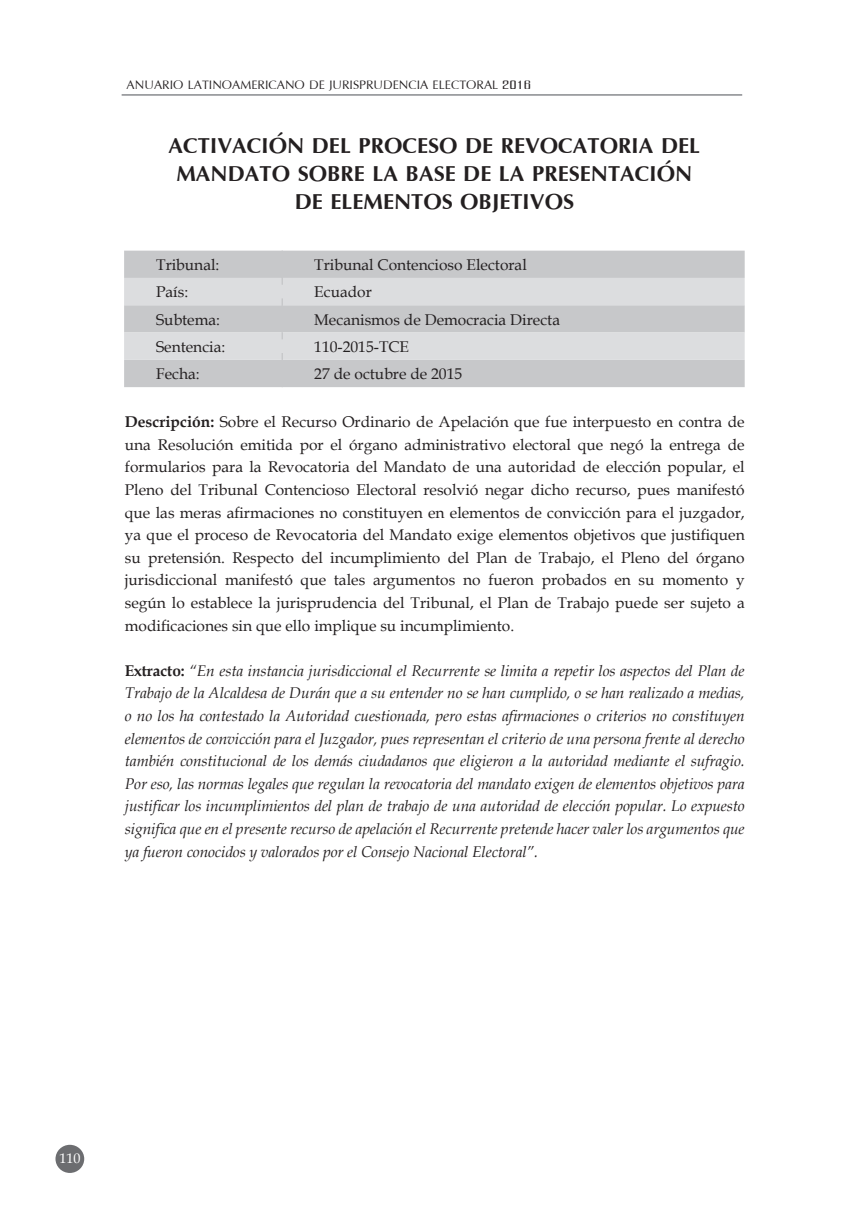
<style>
.page{position:relative;width:844px;height:1216px;background:#fff}
.page>*{position:absolute;margin:0;border:0;box-sizing:border-box;transform-origin:0 0}
.t1{font:33.95px/28.2px "Iris UPC Bold";color:#231f20;text-align:center}
.t2{font:19.25px "Iris UPC";color:#231f20}
.t3{font:15.58px/22.6px "Book Antiqua";color:#231f20;text-align:justify}
.t4{font:italic 15.58px/22.6px "Book Antiqua";letter-spacing:-.01em;color:#231f20;text-align:justify}
.t5{font:14px "Book Antiqua";color:#fff}
.s1{font-weight:700}
.s2{font-weight:700;font-style:normal}
</style>
<div class="page">
<div style="left:55px;top:1144px;width:29px;height:28px;background:#6c6d70;border-radius:50%"></div>
<hr style="left:122px;top:94px;width:620px;height:2px;background:#999b9e">
<div style="left:124px;top:250px;width:620px;height:137px;background:#c7c8ca"></div>
<svg style="left:124px;top:278px;width:620px;height:82px;background:#d5d6d8"></svg>
<svg style="left:281px;top:250px;width:2px;height:7px"></svg>
<svg style="left:281px;top:271px;width:2px;height:14px"></svg>
<svg style="left:281px;top:298px;width:2px;height:14px"></svg>
<svg style="left:281px;top:326px;width:2px;height:13px"></svg>
<svg style="left:281px;top:380px;width:2px;height:7px"></svg>
<svg style="left:281px;top:353px;width:2px;height:13px"></svg>
<p class="t2" style="left:126px;top:71px;width:406px">ANUARIO LATINOAMERICANO DE JURISPRUDENCIA ELECTORAL 2016</p>
<h1 class="t1" style="left:168px;top:129px;width:533px">ACTIVACIÓN DEL PROCESO DE REVOCATORIA DEL<br>MANDATO SOBRE LA BASE DE LA PRESENTACIÓN<br>DE ELEMENTOS OBJETIVOS</h1>
<p class="t3" style="left:156px;top:253px;width:65px">Tribunal:</p>
<p class="t3" style="left:314px;top:253px;width:214px">Tribunal Contencioso Electoral</p>
<p class="t3" style="left:156px;top:280px;width:34px">País:</p>
<p class="t3" style="left:314px;top:280px;width:59px">Ecuador</p>
<p class="t3" style="left:156px;top:307px;width:65px">Subtema:</p>
<p class="t3" style="left:314px;top:307px;width:247px">Mecanismos de Democracia Directa</p>
<p class="t3" style="left:156px;top:335px;width:71px">Sentencia:</p>
<p class="t3" style="left:314px;top:335px;width:96px">110-2015-TCE</p>
<p class="t3" style="left:156px;top:362px;width:45px">Fecha:</p>
<p class="t3" style="left:314px;top:362px;width:149px">27 de octubre de 2015</p>
<p class="t3" style="left:125px;top:410px;width:621px"><span class="s1">Descripción:</span> Sobre el Recurso Ordinario de Apelación que fue interpuesto en contra de una Resolución emitida por el órgano administrativo electoral que negó la entrega de formularios para la Revocatoria del Mandato de una autoridad de elección popular, el Pleno del Tribunal Contencioso Electoral resolvió negar dicho recurso, pues manifestó que las meras afirmaciones no constituyen en elementos de convicción para el juzgador, ya que el proceso de Revocatoria del Mandato exige elementos objetivos que justifiquen su pretensión. Respecto del incumplimiento del Plan de Trabajo, el Pleno del órgano jurisdiccional manifestó que tales argumentos no fueron probados en su momento y según lo establece la jurisprudencia del Tribunal, el Plan de Trabajo puede ser sujeto a modificaciones sin que ello implique su incumplimiento.</p>
<p class="t4" style="left:125px;top:658px;width:621px"><span class="s2">Extracto:</span> “En esta instancia jurisdiccional el Recurrente se limita a repetir los aspectos del Plan de Trabajo de la Alcaldesa de Durán que a su entender no se han cumplido, o se han realizado a medias, o no los ha contestado la Autoridad cuestionada, pero estas afirmaciones o criterios no constituyen elementos de convicción para el Juzgador, pues representan el criterio de una persona frente al derecho también constitucional de los demás ciudadanos que eligieron a la autoridad mediante el sufragio.<br>Por eso, las normas legales que regulan la revocatoria del mandato exigen de elementos objetivos para justificar los incumplimientos del plan de trabajo de una autoridad de elección popular. Lo expuesto significa que en el presente recurso de apelación el Recurrente pretende hacer valer los argumentos que ya fueron conocidos y valorados por el Consejo Nacional Electoral”.</p>
<p class="t5" style="left:59px;top:1148px;width:22px">110</p>
</div>
